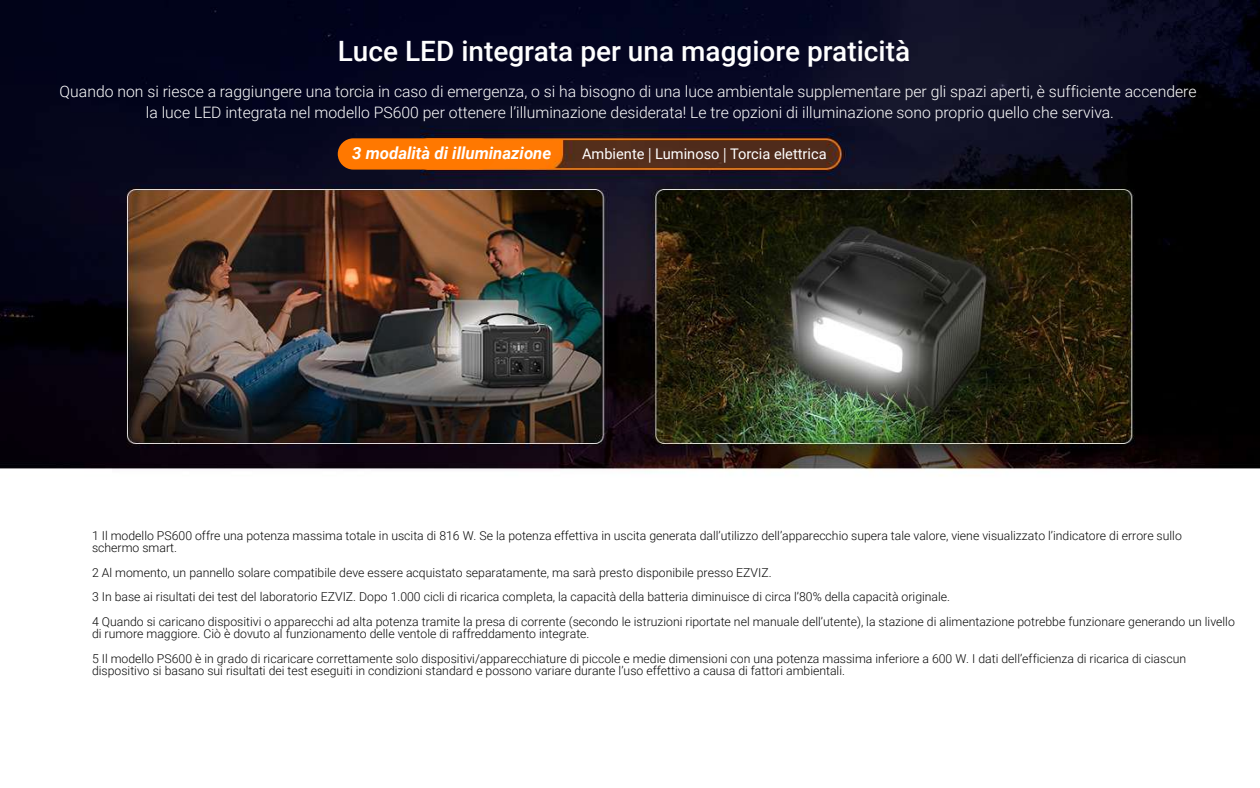
<style>
.page{position:relative;width:1260px;height:788px;background:#fff}
.page>*{position:absolute;margin:0;border:0;box-sizing:border-box;transform-origin:0 0}
.t1{font:500 28px "Roboto";color:#fff}
.t2{font:italic 700 16.8px "Roboto";color:#fff}
.t3{font:300 15.75px/21px "Roboto";color:#fff;text-align:center}
.t4{font:14.61px "Roboto";color:#fff}
.t5{font:300 12.25px/24.5px "Roboto";color:#070707}
.s1{font-family:"Myriad Pro"}
</style>
<div class="page">
<img style="left:0;top:0;width:1260px;height:476px">
<div style="left:338px;top:138px;width:158px;height:31px;background:#ff7800;border-radius:16px"></div>
<h1 class="t1" style="left:338px;top:31px;width:574px">Luce LED integrata per una maggiore praticità</h1>
<p class="t3" style="left:60px;top:80px;width:1138px">Quando non si riesce a raggiungere una torcia in caso di emergenza, o si ha bisogno di una luce ambientale supplementare per gli spazi aperti, è sufficiente accendere la luce LED integrata nel modello PS600 per ottenere l’illuminazione desiderata! Le tre opzioni di illuminazione sono proprio quello che serviva.</p>
<h2 class="t2" style="left:352px;top:142px;width:201px">3 modalità di illuminazione</h2>
<p class="t4" style="left:582px;top:143px;width:246px">Ambiente <span class="s1">|</span> Luminoso <span class="s1">|</span> Torcia elettrica</p>
<p class="t5" style="left:92px;top:529px;width:1091px;line-height:12.2px">1 Il modello PS600 offre una potenza massima totale in uscita di 816 W. Se la potenza effettiva in uscita generata dall’utilizzo dell’apparecchio supera tale valore, viene visualizzato l’indicatore di errore sullo schermo smart.</p>
<p class="t5" style="left:92px;top:559px;width:1144px">2 Al momento, un pannello solare compatibile deve essere acquistato separatamente, ma sarà presto disponibile presso EZVIZ.<br>3 In base ai risultati dei test del laboratorio EZVIZ. Dopo 1.000 cicli di ricarica completa, la capacità della batteria diminuisce di circa l’80% della capacità originale.<br>4 Quando si caricano dispositivi o apparecchi ad alta potenza tramite la presa di corrente (secondo le istruzioni riportate nel manuale dell’utente), la stazione di alimentazione potrebbe funzionare generando un livello</p>
<p class="t5" style="left:92px;top:621px;width:1096px">di rumore maggiore. Ciò è dovuto al funzionamento delle ventole di raffreddamento integrate.<br>5 Il modello PS600 è in grado di ricaricare correttamente solo dispositivi/apparecchiature di piccole e medie dimensioni con una potenza massima inferiore a 600 W. I dati dell’efficienza di ricarica di ciascun</p>
<p class="t5" style="left:92px;top:657px;width:755px">dispositivo si basano sui risultati dei test eseguiti in condizioni standard e possono variare durante l’uso effettivo a causa di fattori ambientali.</p>
</div>
